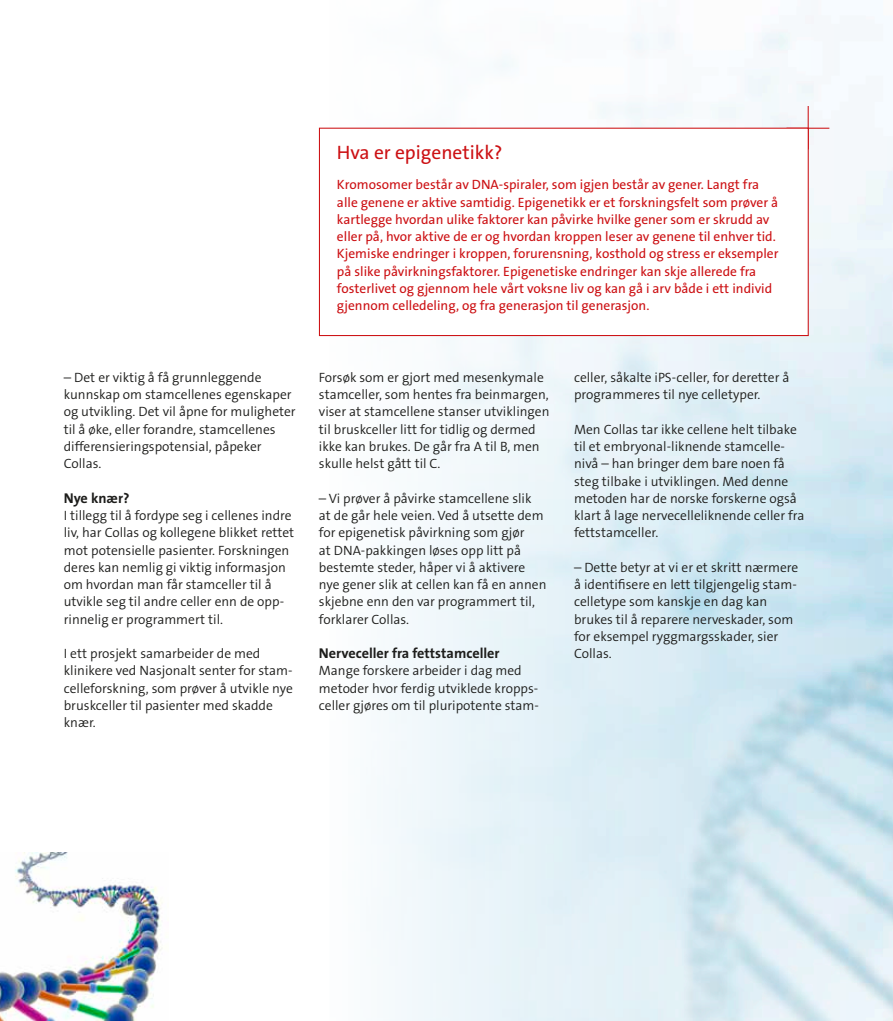
<style>
.page{position:relative;width:893px;height:1021px;background:#fff}
.page>*{position:absolute;margin:0;border:0;box-sizing:border-box;transform-origin:0 0}
.t1{font:19.5px "The Sans B5 Plain";color:#cc1013}
.t2{font:700 14.25px "The Sans B7";color:#1d1d1b}
.t3{font:300 13.5px/17.2px "The Sans B4";color:#1d1d1b}
.t4{font:13.5px/17.2px "The Sans B5 Plain";color:#cc1013}
</style>
<div class="page">
<img style="left:330px;top:16px;width:563px;height:1004px">
<img style="left:0;top:852px;width:163px;height:168px">
<hr style="left:808px;top:106px;width:1px;height:43px;background:#cc1013">
<hr style="left:786px;top:128px;width:43px;height:1px;background:#cc1013">
<div style="left:319px;top:128px;width:489px;height:207px;background:#fff"></div>
<div style="left:319px;top:128px;width:490px;height:208px;border:1px solid #cc1013"></div>
<p class="t3" style="left:64px;top:369px;width:233px">– Det er viktig å få grunnleggende kunnskap om stamcellenes egenskaper og utvikling. Det vil åpne for muligheter til å øke, eller forandre, stamcellenes differensieringspotensial, påpeker Collas.</p>
<p class="t2" style="left:64px;top:490px;width:67px">Nye knær?</p>
<p class="t3" style="left:64px;top:507px;width:232px">I tillegg til å fordype seg i cellenes indre liv, har Collas og kollegene blikket rettet mot potensielle pasienter. Forskningen deres kan nemlig gi viktig informasjon om hvordan man får stamceller til å utvikle seg til andre celler enn de opp&shy;rinnelig er programmert til.</p>
<p class="t3" style="left:64px;top:645px;width:231px">I ett prosjekt samarbeider de med klinikere ved Nasjonalt senter for stam&shy;celleforskning, som prøver å utvikle nye bruskceller til pasienter med skadde knær.</p>
<h1 class="t1" style="left:337px;top:143px;width:167px">Hva er epigenetikk?</h1>
<p class="t4" style="left:337px;top:177px;width:443px">Kromosomer består av DNA-spiraler, som igjen består av gener. Langt fra alle genene er aktive samtidig. Epigenetikk er et forskningsfelt som prøver å kartlegge hvordan ulike faktorer kan påvirke hvilke gener som er skrudd av eller på, hvor aktive de er og hvordan kroppen leser av genene til enhver tid.<br>Kjemiske endringer i kroppen, forurensning, kosthold og stress er eksempler på slike påvirkningsfaktorer. Epigenetiske endringer kan skje allerede fra fosterlivet og gjennom hele vårt voksne liv og kan gå i arv både i ett individ gjennom celledeling, og fra generasjon til generasjon.</p>
<p class="t3" style="left:319px;top:369px;width:232px">Forsøk som er gjort med mesenkymale stamceller, som hentes fra beinmargen, viser at stamcellene stanser utviklingen til bruskceller litt for tidlig og dermed ikke kan brukes. De går fra A til B, men skulle helst gått til C.</p>
<p class="t3" style="left:319px;top:490px;width:229px">– Vi prøver å påvirke stamcellene slik at de går hele veien. Ved å utsette dem for epigenetisk påvirkning som gjør<br>at DNA-pakkingen løses opp litt på bestemte steder, håper vi å aktivere nye gener slik at cellen kan få en annen skjebne enn den var programmert til, forklarer Collas.</p>
<p class="t2" style="left:319px;top:645px;width:182px">Nerveceller fra fettstamceller</p>
<p class="t3" style="left:319px;top:663px;width:221px">Mange forskere arbeider i dag med metoder hvor ferdig utviklede kropps&shy;celler gjøres om til pluripotente stam-</p>
<p class="t3" style="left:574px;top:369px;width:217px">celler, såkalte iPS-celler, for deretter å programmeres til nye celletyper.</p>
<p class="t3" style="left:574px;top:421px;width:232px">Men Collas tar ikke cellene helt tilbake til et embryonal-liknende stamcelle&shy;nivå – han bringer dem bare noen få steg tilbake i utviklingen. Med denne metoden har de norske forskerne også klart å lage nervecelleliknende celler fra fettstamceller.</p>
<p class="t3" style="left:574px;top:559px;width:226px">– Dette betyr at vi er et skritt nærmere å identifisere en lett tilgjengelig stam&shy;celletype som kanskje en dag kan brukes til å reparere nerveskader, som for eksempel ryggmargsskader, sier<br>Collas.</p>
</div>
